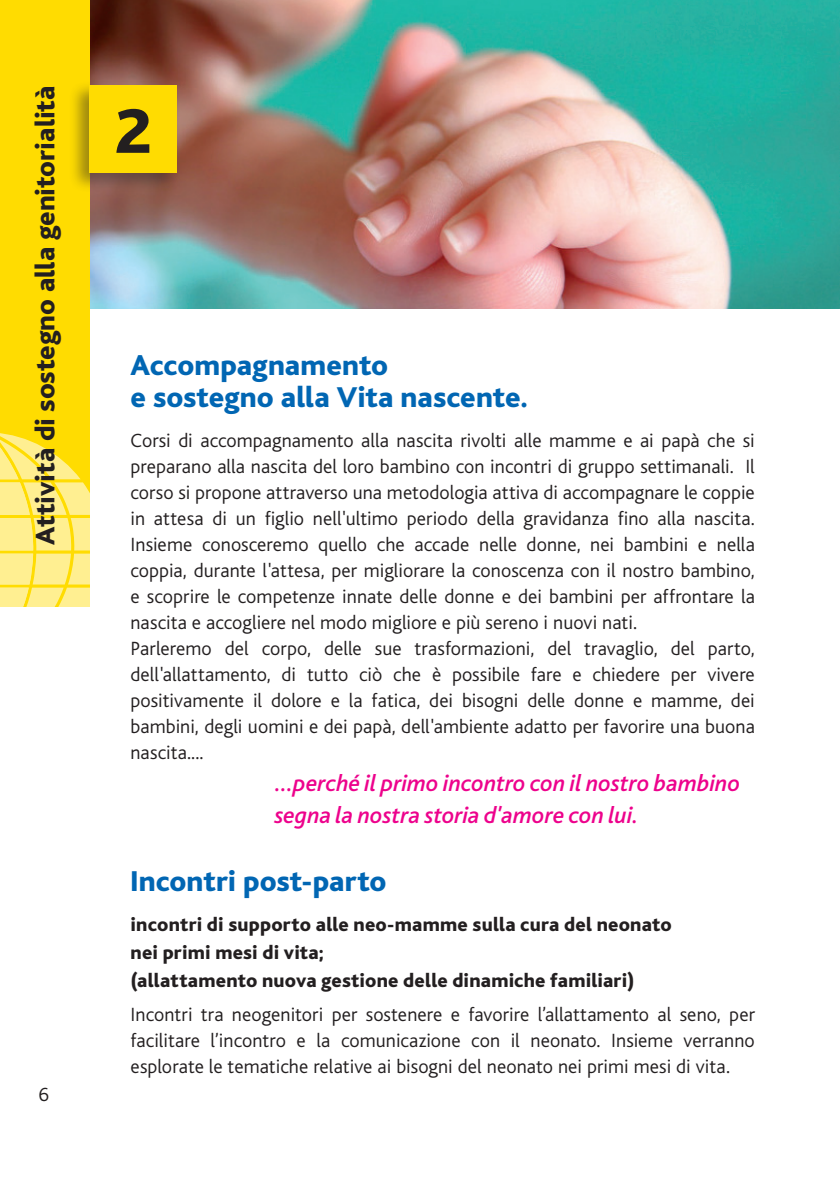
<style>
.page{position:relative;width:840px;height:1191px;background:#fff}
.page>*{position:absolute;margin:0;border:0;box-sizing:border-box;transform-origin:0 0}
.t1{font:800 66px "Bliss";color:#231f20}
.t2{font:800 30px/32px "Bliss";color:#0166b3}
.t3{font:800 28px "Bliss";letter-spacing:-.005em;color:#231f20}
.t4{font:italic 500 24px/32px "Bliss";color:#ed028c}
.t5{font:300 20px/26px "Bliss";letter-spacing:.005em;color:#231f20}
.t6{font:800 20px/28px "Bliss";letter-spacing:.01em;color:#231f20}
</style>
<div class="page">
<img style="left:89px;top:0;width:750px;height:308px">
<div style="left:0;top:0;width:89px;height:607px;background:#ffdc01"></div>
<svg style="left:0;top:433px;width:89px;height:174px"></svg>
<div style="left:69px;top:81px;width:112px;height:112px;background:#231f20;opacity:.45"></div>
<div style="left:89px;top:85px;width:88px;height:88px;background:#ffdc01"></div>
<h3 class="t3" style="left:31px;top:545px;width:461px;rotate:-90deg">Attività di sostegno alla genitorialità</h3>
<p class="t5" style="left:39px;top:1082px;width:12px">6</p>
<h1 class="t1" style="left:114px;top:97px;width:38px">2</h1>
<h2 class="t2" style="left:130px;top:349px;width:399px">Accompagnamento<br>e sostegno alla Vita nascente.</h2>
<p class="t5" style="left:130px;top:427px;width:625px">Corsi di accompagnamento alla nascita rivolti alle mamme e ai papà che si preparano alla nascita del loro bambino con incontri di gruppo settimanali. Il corso si propone attraverso una metodologia attiva di accompagnare le coppie in attesa di un figlio nell'ultimo periodo della gravidanza fino alla nascita.<br>Insieme conosceremo quello che accade nelle donne, nei bambini e nella coppia, durante l'attesa, per migliorare la conoscenza con il nostro bambino, e scoprire le competenze innate delle donne e dei bambini per affrontare la nascita e accogliere nel modo migliore e più sereno i nuovi nati.<br>Parleremo del corpo, delle sue trasformazioni, del travaglio, del parto, dell'allattamento, di tutto ciò che è possibile fare e chiedere per vivere positivamente il dolore e la fatica, dei bisogni delle donne e mamme, dei bambini, degli uomini e dei papà, dell'ambiente adatto per favorire una buona nascita....</p>
<p class="t4" style="left:274px;top:767px;width:467px">...perché il primo incontro con il nostro bambino segna la nostra storia d'amore con lui.</p>
<h2 class="t2" style="left:130px;top:865px;width:257px">Incontri post-parto</h2>
<p class="t6" style="left:130px;top:910px;width:542px">incontri di supporto alle neo-mamme sulla cura del neonato nei primi mesi di vita;<br>(allattamento nuova gestione delle dinamiche familiari)</p>
<p class="t5" style="left:130px;top:1001px;width:625px;text-align:justify">Incontri tra neogenitori per sostenere e favorire l’allattamento al seno, per facilitare l’incontro e la comunicazione con il neonato. Insieme verranno esplorate le tematiche relative ai bisogni del neonato nei primi mesi di vita.</p>
</div>
